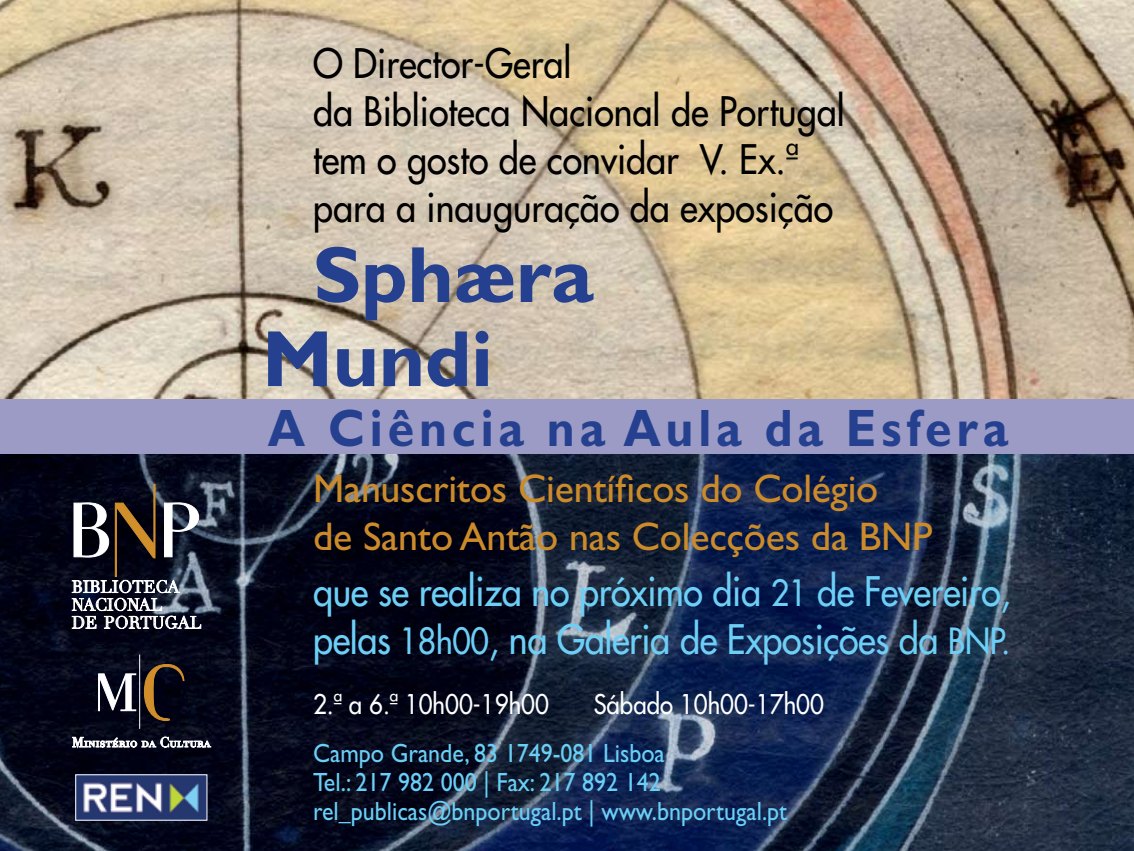
<style>
.page{position:relative;width:1134px;height:851px;background:#fff}
.page>*{position:absolute;margin:0;border:0;box-sizing:border-box;transform-origin:0 0}
.t1{font:700 80px/84px "Gill Sans";letter-spacing:-.005em;color:#25408f}
.t2{font:700 52.8px "Gill Sans";letter-spacing:.1em;color:#25408f;scale:.91 1}
.t3{font:40px/48px "Gill Sans";letter-spacing:-.005em;color:#cc8b2a}
.t4{font:39.6px/48px "Futura";color:#000;scale:.91 1}
.t5{font:39.6px/48px "Futura";letter-spacing:-.01em;color:#6dcff6;scale:.91 1}
.t6{font:26.4px/28.8px "Gill Sans";color:#6acff6;scale:.91 1}
.t7{font:26.4px "Futura";color:#fff;scale:.91 1}
.s1{font-size:35.2px}
</style>
<div class="page">
<img style="left:0;top:453px;width:1134px;height:397px">
<img style="left:0;top:0;width:1134px;height:399px">
<svg style="left:72px;top:484px;width:129px;height:144px;background:#45454e"></svg>
<div style="left:0;top:399px;width:1134px;height:54px;background:#9b9bc5"></div>
<svg style="left:98px;top:673px;width:38px;height:38px"></svg>
<hr style="left:139px;top:654px;width:1px;height:74px;background:#fff">
<svg style="left:144px;top:664px;width:40px;height:56px;background:#33241a"></svg>
<svg style="left:72px;top:735px;width:139px;height:13px"></svg>
<img style="left:77px;top:776px;width:128px;height:42px">
<h3 class="t4" style="left:313px;top:39px;width:586px">O Director-Geral<br>da Biblioteca Nacional de Portugal tem o gosto de convidar V. Ex.ª para a inauguração da exposição</h3>
<h1 class="t1" style="left:262px;top:233px;width:333px;text-indent:51px">Sphæra<br>Mundi</h1>
<h2 class="t2" style="left:268px;top:397px;width:815px">A Ciência na Aula da Esfera</h2>
<h3 class="t3" style="left:313px;top:465px;width:621px">Manuscritos Científicos do Colégio<br>de Santo Antão nas Colecções da BNP</h3>
<h3 class="t5" style="left:313px;top:567px;width:768px">que se realiza no próximo dia <span class="s1">21</span> de Fevereiro, pelas <span class="s1">18h00</span>, na Galeria de Exposições da <span class="s1">BNP.</span></h3>
<p class="t7" style="left:313px;top:687px;width:261px">2.ª a 6.ª 10h00-19h00</p>
<p class="t7" style="left:594px;top:687px;width:254px">Sábado 10h00-17h00</p>
<p class="t6" style="left:313px;top:739px;width:523px">Campo Grande, 83 1749-081 Lisboa<br>Tel.: 217 982 000 | Fax: 217 892 142 rel_publicas@bnportugal.pt | www.bnportugal.pt</p>
</div>
